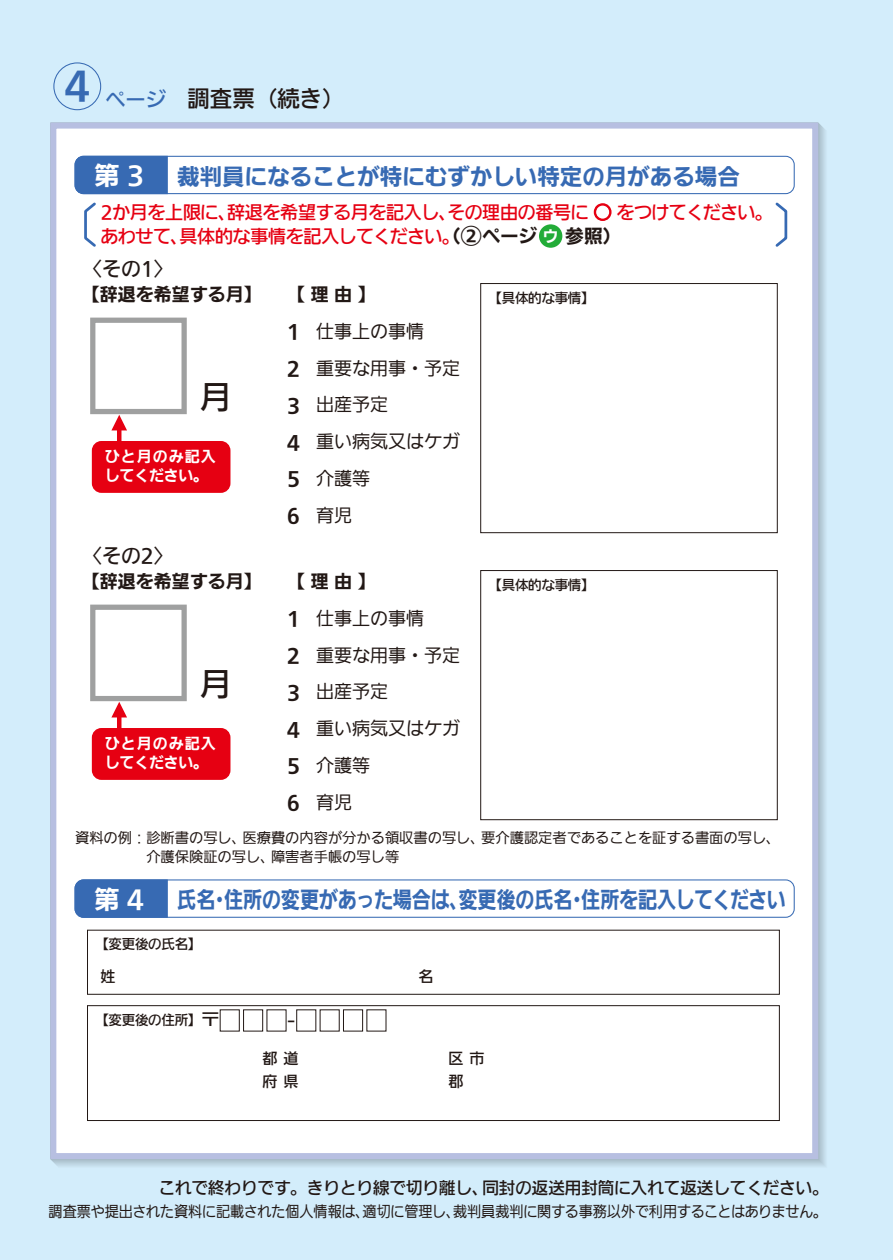
<style>
.page{position:relative;width:893px;height:1260px;background:#d3edfb}
.page>*{position:absolute;margin:0;border:0;box-sizing:border-box;transform-origin:0 0}
.t1{font:500 31.65px "Iwa UD Go Dsp Pro";color:#221815}
.t2{font:700 25.5px "Iwa UD Go Dsp Pro";color:#fff}
.t3{font:700 22.5px "Iwa UD Go Dsp Pro";color:#376ab3;scale:.85 1}
.t4{font:700 22.5px "Iwa UD Go Dsp Pro";color:#376ab3}
.t5{font:500 22.5px "Iwa UD Go Dsp Pro";color:#221815}
.t6{font:500 20.4px "Iwa UD Go Dsp Pro";color:#376ab3}
.t7{font:500 19.5px "Iwa UD Go Dsp Pro";color:#221815}
.t8{font:700 18.75px "Iwa UD Go Dsp Pro";color:#221815}
.t9{font:100 18px/36.8px "Iwa UD Go Dsp Pro";color:#221815}
.t10{font:500 18px/24.5px "Iwa UD Go Dsp Pro";letter-spacing:-.02em;color:#e60012}
.t11{font:700 18px "Iwa UD Go Dsp Pro";color:#221815}
.t12{font:500 18px "Iwa UD Go Dsp Pro";color:#221815;scale:1.15 1}
.t13{font:500 16.5px "Iwa UD Go Dsp Pro";color:#221815}
.t14{font:700 15.75px "Iwa UD Go Dsp Pro";color:#fff}
.t15{font:100 15px "Iwa UD Go Dsp Pro";letter-spacing:-.015em;color:#221815;scale:.94 1}
.t16{font:700 15px/19.5px "Iwa UD Go Dsp Pro";letter-spacing:.065em;color:#fff}
.t17{font:500 15px/22.5px "Iwa UD Go Dsp Pro";color:#221815}
.t18{font:100 14.25px/19.2px "Iwa UD Go Dsp Pro";color:#221815}
.t19{font:500 13.5px "Iwa UD Go Dsp Pro";letter-spacing:-.02em;color:#221815}
.s1{font-weight:700;font-size:18.75px;color:#221815}
.s2{font-weight:700;font-size:21.6px;color:#221815}
.s3{font-weight:700;font-size:19.5px}
.s4{font-weight:700}
</style>
<div class="page">
<div style="left:50px;top:123px;width:768px;height:1036px;background:#fff;border:6px solid #b7bfe1"></div>
<div style="left:53px;top:62px;width:48px;height:48px;border:1px solid #376ab3;border-radius:50%"></div>
<div style="left:75px;top:156px;width:720px;height:38px;border:1px solid #376ab3;border-radius:9px"></div>
<div style="left:75px;top:879px;width:720px;height:39px;border:1px solid #376ab3;border-radius:9px"></div>
<div style="left:74px;top:879px;width:94px;height:39px;background:#376ab3"></div>
<div style="left:480px;top:283px;width:298px;height:250px;border:1px solid #221815"></div>
<div style="left:90px;top:318px;width:97px;height:96px;border:5px solid #9fa0a0"></div>
<div style="left:480px;top:570px;width:298px;height:250px;border:1px solid #221815"></div>
<div style="left:90px;top:605px;width:97px;height:96px;border:5px solid #9fa0a0"></div>
<div style="left:87px;top:930px;width:693px;height:65px;border:1px solid #221815"></div>
<div style="left:87px;top:1005px;width:693px;height:116px;border:1px solid #221815"></div>
<div style="left:243px;top:1009px;width:20px;height:23px;border:1px solid #221815"></div>
<div style="left:343px;top:1009px;width:20px;height:23px;border:1px solid #221815"></div>
<div style="left:93px;top:442px;width:136px;height:50px;background:#e60012;border-radius:9px"></div>
<div style="left:92px;top:441px;width:138px;height:52px;border:2px solid #e60012;border-radius:9px"></div>
<hr style="left:117px;top:425px;width:4px;height:17px;background:#e60012">
<svg style="left:111px;top:415px;width:16px;height:15px"></svg>
<div style="left:93px;top:729px;width:136px;height:50px;background:#e60012;border-radius:9px"></div>
<div style="left:92px;top:728px;width:138px;height:52px;border:2px solid #e60012;border-radius:9px"></div>
<hr style="left:117px;top:712px;width:4px;height:17px;background:#e60012">
<svg style="left:111px;top:702px;width:16px;height:15px"></svg>
<svg style="left:593px;top:203px;width:19px;height:18px"></svg>
<svg style="left:74px;top:155px;width:94px;height:92px"></svg>
<svg style="left:775px;top:202px;width:13px;height:45px"></svg>
<div style="left:539px;top:224px;width:23px;height:24px;background:#22ac38;border-radius:50%"></div>
<p class="t6" style="left:65px;top:84px;width:103px"><sup>4</sup> ページ</p>
<p class="t5" style="left:187px;top:82px;width:159px">調査票（続き）</p>
<h2 class="t2" style="left:94px;top:157px;width:51px">第 3</h2>
<p class="t4" style="left:177px;top:160px;width:564px">裁判員になることが特にむずかしい特定の月がある場合</p>
<p class="t10" style="left:101px;top:200px;width:674px">2か月を上限に、辞退を希望する月を記入し、その理由の番号に ○ をつけてください。あわせて、具体的な事情を記入してください。<span class="s1">（</span><span class="s2">②</span><span class="s1">ページ</span></p>
<p class="t8" style="left:565px;top:222px;width:58px">参照）</p>
<p class="t14" style="left:543px;top:225px;width:17px">ウ</p>
<p class="t7" style="left:82px;top:254px;width:92px">〈その1〉</p>
<p class="t11" style="left:82px;top:281px;width:182px">【辞退を希望する月】</p>
<h1 class="t1" style="left:200px;top:373px;width:33px">月</h1>
<p class="t16" style="left:105px;top:447px;width:113px">ひと月のみ記入してください。</p>
<p class="t7" style="left:82px;top:541px;width:92px">〈その2〉</p>
<p class="t11" style="left:82px;top:568px;width:182px">【辞退を希望する月】</p>
<h1 class="t1" style="left:200px;top:660px;width:33px">月</h1>
<p class="t16" style="left:105px;top:734px;width:113px">ひと月のみ記入してください。</p>
<p class="t11" style="left:287px;top:281px;width:90px">【 理 由 】</p>
<p class="t19" style="left:489px;top:287px;width:108px">【具体的な事情】</p>
<p class="t9" style="left:287px;top:314px;width:174px"><span class="s3">1</span> 仕事上の事情<br><span class="s3">2</span> 重要な用事・予定<br><span class="s3">3</span> 出産予定<br><span class="s3">4</span> 重い病気又はケガ<br><span class="s3">5</span> 介護等<br><span class="s3">6</span> 育児</p>
<p class="t9" style="left:287px;top:564px;width:174px"><span class="s4">【 理 由 】<br></span><span class="s3">1</span> 仕事上の事情<br><span class="s3">2</span> 重要な用事・予定<br><span class="s3">3</span> 出産予定<br><span class="s3">4</span> 重い病気又はケガ<br><span class="s3">5</span> 介護等<br><span class="s3">6</span> 育児</p>
<p class="t19" style="left:489px;top:574px;width:108px">【具体的な事情】</p>
<p class="t18" style="left:75px;top:829px;width:707px">資料の例：診断書の写し、医療費の内容が分かる領収書の写し、要介護認定者であることを証する書面の写し、　　　　　介護保険証の写し、障害者手帳の写し等</p>
<h2 class="t2" style="left:94px;top:880px;width:51px">第 4</h2>
<p class="t3" style="left:177px;top:882px;width:717px">氏名・住所の変更があった場合は、変更後の氏名・住所を記入してください</p>
<p class="t19" style="left:95px;top:934px;width:108px">【変更後の氏名】</p>
<p class="t17" style="left:101px;top:965px;width:16px">姓</p>
<p class="t17" style="left:419px;top:965px;width:16px">名</p>
<p class="t19" style="left:95px;top:1010px;width:108px">【変更後の住所】</p>
<p class="t12" style="left:200px;top:1006px;width:20px">〒</p>
<p class="t12" style="left:288px;top:1006px;width:7px">-</p>
<p class="t17" style="left:263px;top:1048px;width:38px">都 道府 県</p>
<p class="t17" style="left:449px;top:1048px;width:38px">区 市郡</p>
<p class="t13" style="left:159px;top:1176px;width:672px">これで終わりです。きりとり線で切り離し、同封の返送用封筒に入れて返送してください。</p>
<p class="t15" style="left:49px;top:1201px;width:831px">調査票や提出された資料に記載された個人情報は、適切に管理し、裁判員裁判に関する事務以外で利用することはありません。</p>
</div>
